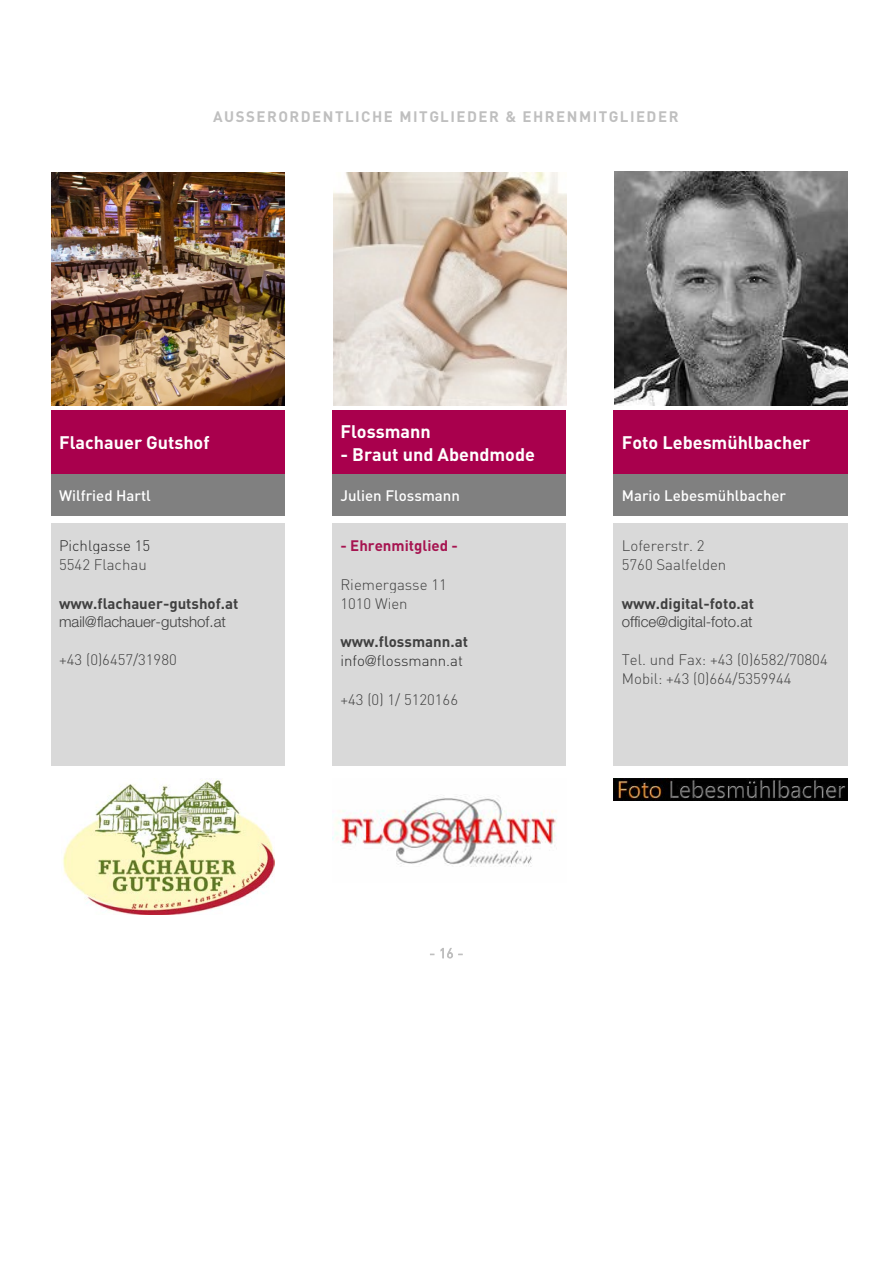
<style>
.page{position:relative;width:893px;height:1263px;background:#fff}
.page>*{position:absolute;margin:0;border:0;box-sizing:border-box;transform-origin:0 0}
.t1{font:700 18px "DIN Pro";color:#fff}
.t2{font:300 15px/19.2px "DIN Pro";color:#404040}
.t3{font:700 15px/19.2px "DIN Pro";color:#404040}
.t4{font:500 15px "DIN Pro";color:#fff}
.t5{font:300 15px "Helvetica Neue LT Std";color:#404040}
.t6{font:700 15px "DIN Pro";letter-spacing:.1em;color:#bfbfbf}
.t7{font:700 15px "DIN Pro";color:#a61450}
.t8{font:300 15px "DIN Pro";color:#262626}
.s1{font-weight:300;color:#262626}
.s2{font-family:"Helvetica Neue LT Std";font-weight:300}
</style>
<div class="page">
<svg style="left:441px;top:948px;width:21px;height:10px"></svg>
<div style="left:51px;top:410px;width:234px;height:64px;background:#a9004d"></div>
<div style="left:51px;top:474px;width:234px;height:42px;background:#808080"></div>
<div style="left:51px;top:523px;width:234px;height:242px;background:#d9d9d9"></div>
<div style="left:332px;top:410px;width:234px;height:64px;background:#a9004d"></div>
<div style="left:332px;top:474px;width:234px;height:42px;background:#808080"></div>
<div style="left:332px;top:523px;width:234px;height:242px;background:#d9d9d9"></div>
<div style="left:614px;top:410px;width:234px;height:64px;background:#a9004d"></div>
<div style="left:614px;top:474px;width:234px;height:42px;background:#808080"></div>
<div style="left:614px;top:523px;width:234px;height:242px;background:#d9d9d9"></div>
<img style="left:51px;top:172px;width:234px;height:234px">
<img style="left:63px;top:778px;width:211px;height:136px">
<img style="left:333px;top:173px;width:233px;height:233px">
<img style="left:333px;top:796px;width:224px;height:71px">
<img style="left:614px;top:172px;width:234px;height:234px">
<img style="left:614px;top:778px;width:234px;height:22px">
<p class="t6" style="left:213px;top:106px;width:467px">AUSSERORDENTLICHE MITGLIEDER &amp; EHRENMITGLIEDER</p>
<p class="t1" style="left:59px;top:430px;width:152px">Flachauer Gutshof</p>
<p class="t4" style="left:59px;top:485px;width:93px">Wilfried Hartl</p>
<p class="t8" style="left:59px;top:536px;width:93px">Pichlgasse 15</p>
<p class="t2" style="left:59px;top:555px;width:89px">5542 Flachau</p>
<p class="t3" style="left:59px;top:593px;width:181px">www.flachauer-gutshof.at</p>
<p class="t5" style="left:59px;top:612px;width:168px">mail@flachauer-gutshof.at</p>
<p class="t2" style="left:59px;top:649px;width:119px">+43 (0)6457/31980</p>
<p class="t1" style="left:340px;top:419px;width:92px">Flossmann</p>
<p class="t1" style="left:340px;top:442px;width:196px">- Braut und Abendmode</p>
<p class="t4" style="left:340px;top:485px;width:121px">Julien Flossmann</p>
<p class="t7" style="left:340px;top:536px;width:119px">- Ehrenmitglied -</p>
<p class="t2" style="left:340px;top:574px;width:108px">Riemergasse 11<br>1010 Wien</p>
<p class="t3" style="left:340px;top:631px;width:129px">www.flossmann.at <span class="s1">info</span><span class="s2">@</span><span class="s1">flossmann.at</span></p>
<p class="t2" style="left:340px;top:689px;width:119px">+43 (0) 1/ 5120166</p>
<p class="t1" style="left:622px;top:430px;width:190px">Foto Lebesmühlbacher</p>
<p class="t4" style="left:622px;top:485px;width:166px">Mario Lebesmühlbacher</p>
<p class="t2" style="left:622px;top:536px;width:106px">Lofererstr. 2<br>5760 Saalfelden</p>
<p class="t3" style="left:622px;top:593px;width:134px">www.digital-foto.at</p>
<p class="t5" style="left:622px;top:612px;width:132px">office@digital-foto.at</p>
<p class="t2" style="left:622px;top:649px;width:207px">Tel. und Fax: +43 (0)6582/70804<br>Mobil: +43 (0)664/5359944</p>
</div>
